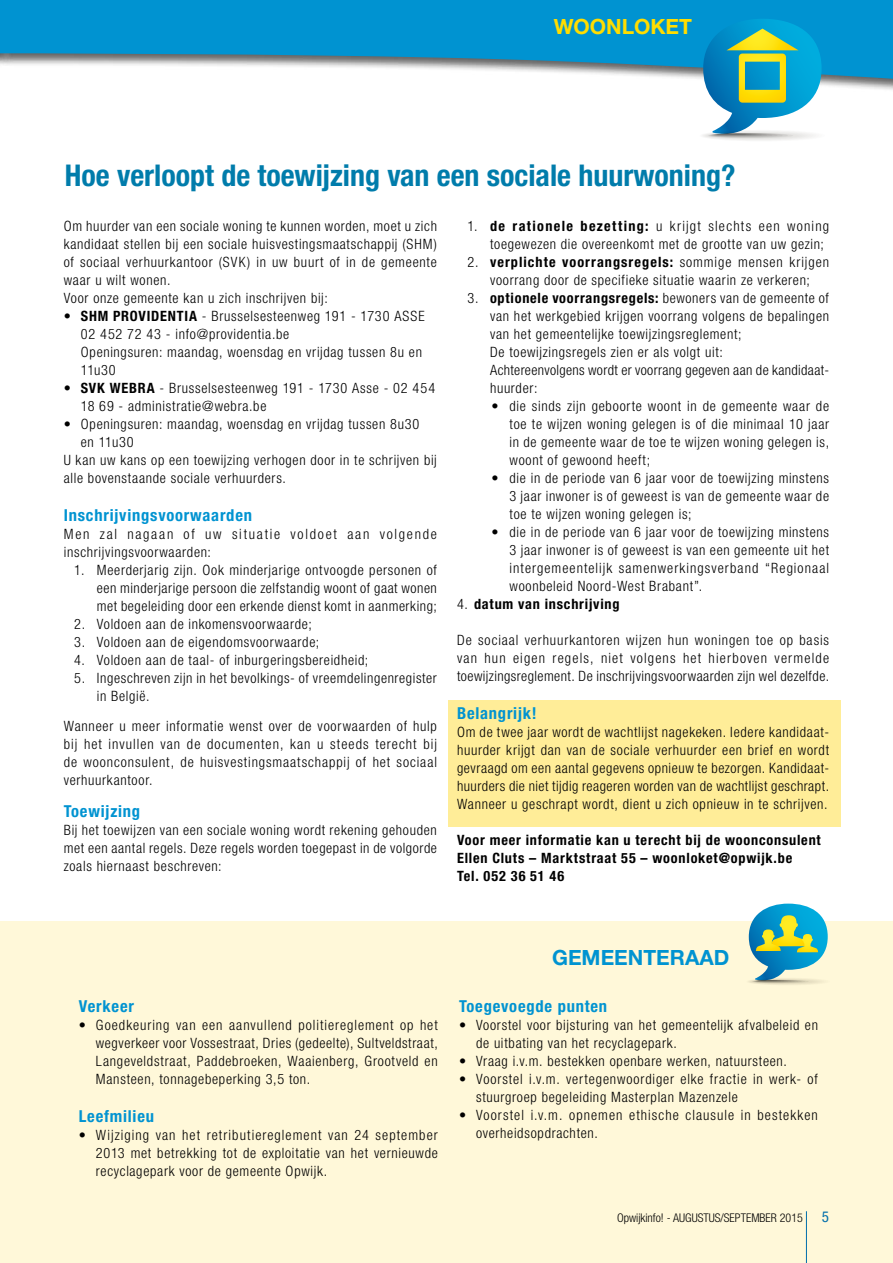
<style>
.page{position:relative;width:893px;height:1263px;background:#fff}
.page>*{position:absolute;margin:0;border:0;box-sizing:border-box;transform-origin:0 0}
.t1{font:700 condensed 30px "Helvetica Neue LT Std";color:#007cab}
.t2{font:700 21px "Helvetica Neue LT Std";color:#0093d1}
.t3{font:700 21px "Helvetica Neue LT Std";color:#fd0}
.t4{font:700 condensed 16.5px "Helvetica Neue LT Std";letter-spacing:.05em;color:#0093d1}
.t5{font:condensed 15px "Helvetica Neue LT Std";color:#006eab}
.t6{font:300 condensed 14.25px/18px "Helvetica Neue LT Std";letter-spacing:.05em;color:#000;text-align:justify}
.t7{font:700 condensed 14.25px/18px "Helvetica Neue LT Std";letter-spacing:.055em;color:#000}
.t8{font:300 condensed 14.25px/18px "Helvetica Neue LT Std";letter-spacing:.07em;color:#000}
.t9{font:300 condensed 14.25px/18px "Helvetica Neue LT Std";letter-spacing:.12em;color:#000}
.t10{font:300 condensed 12px "Helvetica Neue LT Std";color:#000}
.s1{font-weight:700}
.s2{font-weight:300}
.s3{font-style:inherit}
</style>
<div class="page">
<div style="left:0;top:921px;width:893px;height:342px;background:#fff8d9"></div>
<div style="left:448px;top:699px;width:393px;height:127px;background:#ffed98"></div>
<svg style="left:0;top:0;width:893px;height:80px;background:#34a2d1"></svg>
<div style="left:700px;top:130px;width:122px;height:11px;background:#fafaf9;border-radius:50%"></div>
<div style="left:701px;top:131px;width:118px;height:10px;background:#f8f7f7;border-radius:50%"></div>
<div style="left:703px;top:131px;width:110px;height:9px;background:#f3f2f1;border-radius:50%"></div>
<div style="left:704px;top:132px;width:106px;height:8px;background:#f0f0ef;border-radius:50%"></div>
<div style="left:706px;top:133px;width:95px;height:6px;background:#e9e8e7;border-radius:50%"></div>
<svg style="left:703px;top:19px;width:119px;height:119px"></svg>
<div style="left:746px;top:978px;width:84px;height:7px;background:#f9f2d3;border-radius:50%"></div>
<div style="left:747px;top:978px;width:79px;height:7px;background:#f5eecf;border-radius:50%"></div>
<div style="left:748px;top:978px;width:76px;height:7px;background:#f0e8cb;border-radius:50%"></div>
<div style="left:749px;top:979px;width:71px;height:5px;background:#ebe4c6;border-radius:50%"></div>
<div style="left:751px;top:979px;width:63px;height:5px;background:#e5ddc0;border-radius:50%"></div>
<svg style="left:749px;top:903px;width:79px;height:80px"></svg>
<hr style="left:806px;top:1211px;width:1px;height:52px;background:#006eab">
<h2 class="t3" style="left:554px;top:14px;width:140px">WOONLOKET</h2>
<h1 class="t1" style="left:65px;top:157px;width:672px">Hoe verloopt de toewijzing van een sociale huurwoning?</h1>
<p class="t6" style="left:64px;top:217px;width:375px;text-align:left">Om huurder van een sociale woning te kunnen worden, moet u zich kandidaat stellen bij een sociale huisvestingsmaatschappij (SHM) of sociaal verhuurkantoor (SVK) in uw buurt of in de gemeente waar u wilt wonen.<br>Voor onze gemeente kan u zich inschrijven bij:</p>
<p class="t6" style="left:81px;top:307px;width:345px;text-align:left;text-indent:-17px">• <span class="s1">SHM PROVIDENTIA</span> - Brusselsesteenweg 191 - 1730 ASSE 02 452 72 43 - info@providentia.be<br>Openingsuren: maandag, woensdag en vrijdag tussen 8u en 11u30</p>
<p class="t6" style="left:81px;top:379px;width:356px;text-indent:-17px">• <span class="s1">SVK WEBRA</span> - Brusselsesteenweg 191 - 1730 Asse - 02 454<br>18 69 - administratie@webra.be</p>
<p class="t6" style="left:64px;top:415px;width:357px">• Openingsuren: maandag, woensdag en vrijdag tussen 8u30</p>
<p class="t6" style="left:81px;top:433px;width:54px">en 11u30</p>
<p class="t6" style="left:64px;top:451px;width:375px">U kan uw kans op een toewijzing verhogen door in te schrijven bij</p>
<p class="t6" style="left:64px;top:469px;width:224px">alle bovenstaande sociale verhuurders.</p>
<p class="t4" style="left:64px;top:505px;width:190px">Inschrijvingsvoorwaarden</p>
<p class="t9" style="left:64px;top:525px;width:375px">Men zal nagaan of uw situatie voldoet aan volgende inschrijvingsvoorwaarden:</p>
<p class="t6" style="left:97px;top:561px;width:342px;text-indent:-23px">1. Meerderjarig zijn. Ook minderjarige ontvoogde personen of een minderjarige persoon die zelfstandig woont of gaat wonen met begeleiding door een erkende dienst komt in aanmerking;</p>
<p class="t6" style="left:74px;top:615px;width:239px">2. Voldoen aan de inkomensvoorwaarde;</p>
<p class="t6" style="left:74px;top:633px;width:247px">3. Voldoen aan de eigendomsvoorwaarde;</p>
<p class="t6" style="left:74px;top:651px;width:296px">4. Voldoen aan de taal- of inburgeringsbereidheid;</p>
<p class="t6" style="left:97px;top:669px;width:342px;text-indent:-23px">5. Ingeschreven zijn in het bevolkings- of vreemdelingenregister in België.</p>
<p class="t6" style="left:64px;top:717px;width:375px">Wanneer u meer informatie wenst over de voorwaarden of hulp bij het invullen van de documenten, kan u steeds terecht bij de woonconsulent, de huisvestingsmaatschappij of het sociaal verhuurkantoor.</p>
<p class="t4" style="left:64px;top:801px;width:78px">Toewijzing</p>
<p class="t6" style="left:64px;top:821px;width:375px">Bij het toewijzen van een sociale woning wordt rekening gehouden met een aantal regels. Deze regels worden toegepast in de volgorde zoals hiernaast beschreven:</p>
<p class="t6" style="left:490px;top:217px;width:341px;text-indent:-23px">1. <span class="s1">de rationele bezetting:</span> u krijgt slechts een woning toegewezen die overeenkomt met de grootte van uw gezin;</p>
<p class="t6" style="left:468px;top:253px;width:363px;text-align:center">2. <span class="s1">verplichte voorrangsregels:</span> sommige mensen krijgen voorrang door de specifieke situatie waarin ze verkeren;</p>
<p class="t6" style="left:490px;top:289px;width:341px;text-align:left;text-indent:-23px">3. <span class="s1">optionele voorrangsregels:</span> bewoners van de gemeente of van het werkgebied krijgen voorrang volgens de bepalingen van het gemeentelijke toewijzingsreglement;<br>De toewijzingsregels zien er als volgt uit:<br>Achtereenvolgens wordt er voorrang gegeven aan de kandidaat&shy;huurder:</p>
<p class="t6" style="left:510px;top:397px;width:321px;text-indent:-18px">• die sinds zijn geboorte woont in de gemeente waar de toe te wijzen woning gelegen is of die minimaal 10 jaar in de gemeente waar de toe te wijzen woning gelegen is, woont of gewoond heeft;</p>
<p class="t6" style="left:510px;top:469px;width:321px;text-indent:-18px">• die in de periode van 6 jaar voor de toewijzing minstens 3 jaar inwoner is of geweest is van de gemeente waar de toe te wijzen woning gelegen is;</p>
<p class="t6" style="left:510px;top:523px;width:321px;text-indent:-18px">• die in de periode van 6 jaar voor de toewijzing minstens 3 jaar inwoner is of geweest is van een gemeente uit het intergemeentelijk samenwerkingsverband “Regionaal woonbeleid Noord-West Brabant”.</p>
<p class="t7" style="left:457px;top:595px;width:164px"><span class="s2">4.</span> datum van inschrijving</p>
<p class="t6" style="left:457px;top:631px;width:374px">De sociaal verhuurkantoren wijzen hun woningen toe op basis van hun eigen regels, niet volgens het hierboven vermelde toewijzingsreglement. De inschrijvingsvoorwaarden zijn wel dezelfde.</p>
<p class="t4" style="left:457px;top:703px;width:81px">Belangrijk!</p>
<p class="t6" style="left:457px;top:723px;width:374px">Om de twee jaar wordt de wachtlijst nagekeken. Iedere kandidaat&shy;huurder krijgt dan van de sociale verhuurder een brief en wordt gevraagd om een aantal gegevens opnieuw te bezorgen. Kandidaat&shy;huurders die niet tijdig reageren worden van de wachtlijst geschrapt.<br>Wanneer u geschrapt wordt, dient u zich opnieuw in te schrijven.</p>
<p class="t7" style="left:457px;top:831px;width:365px">Voor meer informatie kan u terecht bij de woonconsulent<br>Ellen Cluts – Marktstraat 55 – woonloket@opwijk.be<br>Tel. 052 36 51 46</p>
<p class="t4" style="left:79px;top:996px;width:57px">Verkeer</p>
<p class="t6" style="left:96px;top:1016px;width:343px;text-indent:-17px">• Goedkeuring van een aanvullend politiereglement op het wegverkeer voor Vossestraat, Dries (gedeelte), Sultveldstraat, Langeveldstraat, Paddebroeken, Waaienberg, Grootveld en Mansteen, tonnagebeperking 3,5 ton.</p>
<p class="t4" style="left:79px;top:1106px;width:77px">Leefmilieu</p>
<p class="t6" style="left:96px;top:1126px;width:343px;text-indent:-17px">• Wijziging van het retributiereglement van 24 september 2013 met betrekking tot de exploitatie van het vernieuwde recyclagepark voor de gemeente Opwijk.</p>
<h2 class="t2" style="left:552px;top:945px;width:179px">GEMEENTERAAD</h2>
<p class="t4" style="left:459px;top:996px;width:150px">Toegevoegde punten</p>
<p class="t6" style="left:476px;top:1016px;width:343px;text-indent:-17px">• Voorstel voor bijsturing van het gemeentelijk afvalbeleid en de uitbating van het recyclagepark.</p>
<p class="t6" style="left:459px;top:1052px;width:329px">• Vraag i.v.m. bestekken openbare werken, natuursteen.</p>
<p class="t6" style="left:476px;top:1070px;width:343px;text-indent:-17px">• Voorstel i.v.m. vertegenwoordiger elke fractie in werk- of stuurgroep begeleiding Masterplan Mazenzele</p>
<p class="t8" style="left:476px;top:1106px;width:343px;text-indent:-17px">• Voorstel i.v.m. opnemen ethische clausule in bestekken overheidsopdrachten.</p>
<p class="t10" style="left:617px;top:1211px;width:187px"><span class="s3">Opwijkinfo! -</span> AUGUSTUS/SEPTEMBER 2015</p>
<p class="t5" style="left:822px;top:1207px;width:9px">5</p>
</div>
